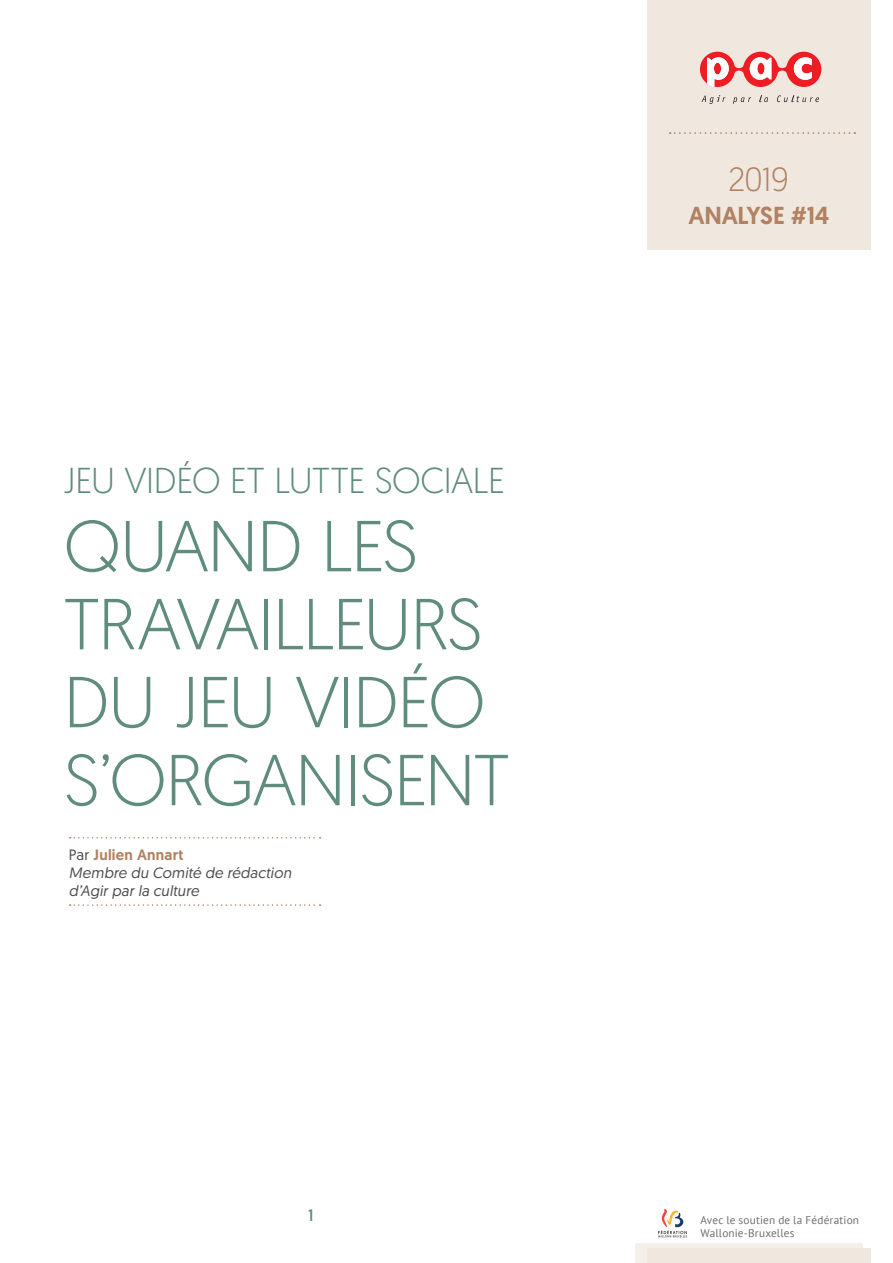
<style>
.page{position:relative;width:893px;height:1263px;background:#fff}
.page>*{position:absolute;margin:0;border:0;box-sizing:border-box;transform-origin:0 0}
.t1{font:300 72px/78px "Geomanist";letter-spacing:-.02em;color:#5f8c7c}
.t2{font:300 36px "Geomanist";letter-spacing:-.015em;color:#5f8c7c}
.t3{font:300 33.45px "Geomanist";color:#b18162}
.t4{font:500 24.6px "Geomanist";letter-spacing:-.01em;color:#b18162}
.t5{font:16.5px "Geomanist";color:#5f8c7c}
.t6{font:italic 15px/18px "Geomanist";letter-spacing:.015em;color:#4b4c4d}
.t7{font:11.25px/13.5px "PT Sans";letter-spacing:.015em;color:#6c6d70}
.s1{font-style:normal}
.s2{font-weight:500;font-style:normal;color:#b18162}
</style>
<div class="page">
<div style="left:636px;top:1243px;width:227px;height:20px;background:#f5efe9"></div>
<div style="left:647px;top:0;width:224px;height:250px;background:#f0e7df"></div>
<svg style="left:670px;top:132px;width:185px;height:2px"></svg>
<svg style="left:700px;top:52px;width:121px;height:35px"></svg>
<svg style="left:701px;top:95px;width:24px;height:9px"></svg>
<svg style="left:733px;top:97px;width:18px;height:7px"></svg>
<svg style="left:759px;top:95px;width:9px;height:7px"></svg>
<svg style="left:777px;top:95px;width:42px;height:7px"></svg>
<div style="left:647px;top:1248px;width:224px;height:15px;background:#f0e7df"></div>
<svg style="left:658px;top:1209px;width:29px;height:28px"></svg>
<svg style="left:70px;top:837px;width:251px;height:1px"></svg>
<svg style="left:70px;top:904px;width:251px;height:2px"></svg>
<h2 class="t2" style="left:64px;top:457px;width:443px">JEU VIDÉO ET LUTTE SOCIALE</h2>
<h1 class="t1" style="left:64px;top:504px;width:448px">QUAND LES<br>TRAVAILLEURS<br>DU JEU VIDÉO<br>S’ORGANISENT</h1>
<p class="t6" style="left:69px;top:845px;width:224px"><span class="s1">Par</span> <span class="s2">Julien Annart<br></span>Membre du Comité de rédaction d’Agir par la culture</p>
<p class="t5" style="left:308px;top:1205px;width:7px">1</p>
<h3 class="t3" style="left:728px;top:157px;width:62px">2019</h3>
<h3 class="t4" style="left:688px;top:199px;width:142px">ANALYSE #14</h3>
<p class="t7" style="left:700px;top:1213px;width:160px">Avec le soutien de la Fédération<br>Wallonie-Bruxelles</p>
</div>
